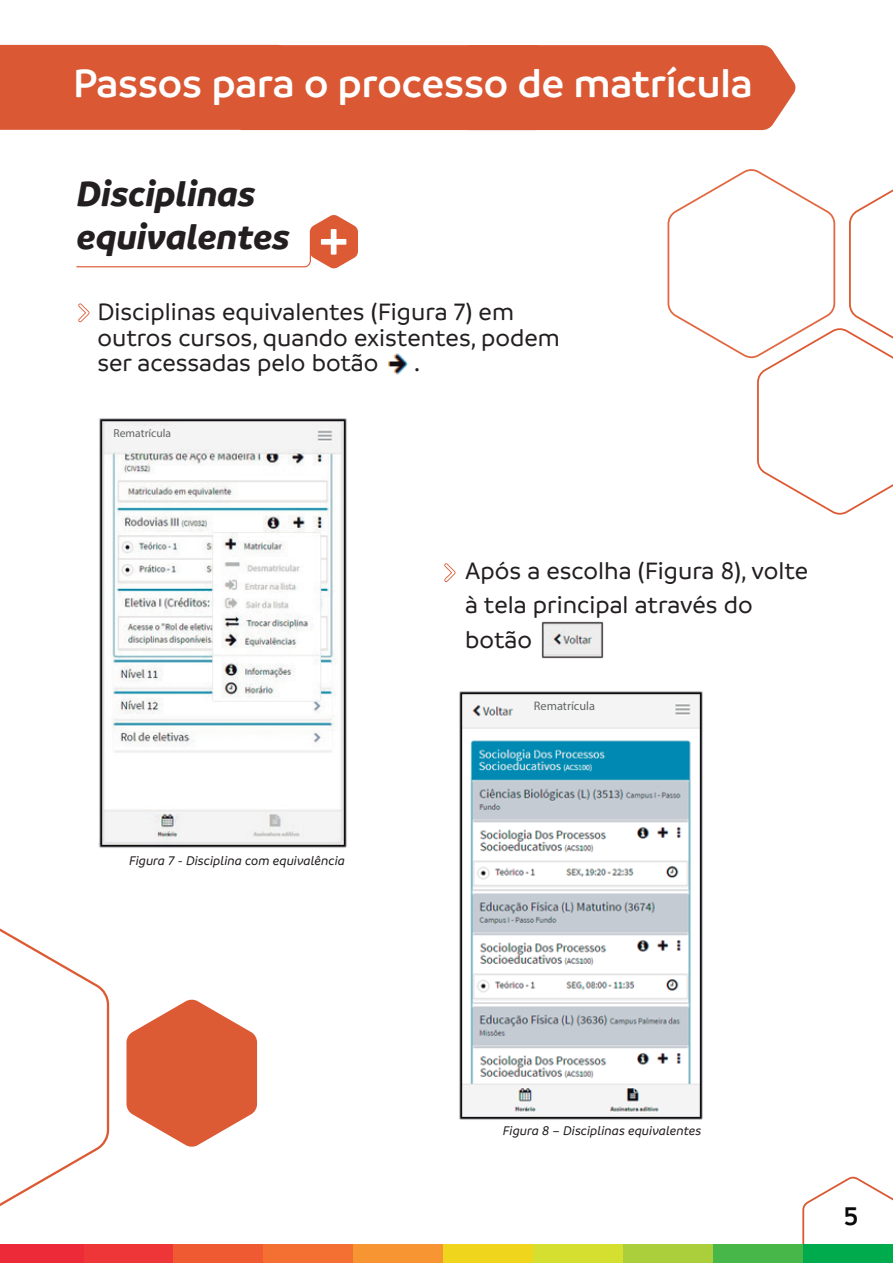
<style>
.page{position:relative;width:893px;height:1263px;background:#fff}
.page>*{position:absolute;margin:0;border:0;box-sizing:border-box;transform-origin:0 0}
.t1{font:700 58.35px "Branding";color:#fff}
.t2{font:600 42.3px "Branding";color:#fff}
.t3{font:italic 700 37.65px/43.3px "Branding";color:#231f20}
.t4{font:600 27.45px "Branding";color:#0b090c}
.t5{font:500 25.5px/25.5px "Branding";color:#231f20}
.t6{font:italic 500 13.5px "Branding";color:#231f20}
.t7{font:12.3px "Myriad Pro";color:#646667}
.t8{font:11.55px "Myriad Pro";color:#646667}
</style>
<div class="page">
<svg style="left:802px;top:1176px;width:91px;height:68px"></svg>
<svg style="left:126px;top:999px;width:132px;height:148px"></svg>
<div style="left:0;top:1244px;width:84px;height:19px;background:#ed2a38"></div>
<div style="left:84px;top:1244px;width:90px;height:19px;background:#ee3537"></div>
<div style="left:174px;top:1244px;width:89px;height:19px;background:#f05a33"></div>
<div style="left:263px;top:1244px;width:90px;height:19px;background:#f37032"></div>
<div style="left:353px;top:1244px;width:90px;height:19px;background:#f79532"></div>
<div style="left:443px;top:1244px;width:90px;height:19px;background:#efd51c"></div>
<div style="left:533px;top:1244px;width:90px;height:19px;background:#d4df30"></div>
<div style="left:623px;top:1244px;width:90px;height:19px;background:#abcf3b"></div>
<div style="left:713px;top:1244px;width:90px;height:19px;background:#48b749"></div>
<div style="left:803px;top:1244px;width:90px;height:19px;background:#00ab4d"></div>
<div style="left:0;top:45px;width:796px;height:85px;background:#da5934"></div>
<svg style="left:76px;top:215px;width:282px;height:54px"></svg>
<svg style="left:78px;top:303px;width:12px;height:19px"></svg>
<svg style="left:444px;top:563px;width:12px;height:19px"></svg>
<img style="left:388px;top:354px;width:21px;height:21px">
<img style="left:541px;top:621px;width:63px;height:38px">
<img style="left:541px;top:631px;width:47px;height:17px">
<img style="left:99px;top:418px;width:248px;height:430px">
<img style="left:459px;top:691px;width:244px;height:429px">
<svg style="left:0;top:928px;width:110px;height:278px"></svg>
<svg style="left:668px;top:169px;width:225px;height:346px"></svg>
<div style="left:112px;top:426px;width:63px;height:25px;background:#f4f4f4"></div>
<div style="left:532px;top:699px;width:67px;height:26px;background:#f4f4f4"></div>
<h2 class="t2" style="left:73px;top:60px;width:681px">Passos para o processo de matrícula</h2>
<h3 class="t3" style="left:77px;top:172px;width:215px">Disciplinas equivalentes</h3>
<h1 class="t1" style="left:319px;top:203px;width:31px">+</h1>
<p class="t5" style="left:97px;top:299px;width:464px">Disciplinas equivalentes (Figura 7) em outros cursos, quando existentes, podem ser acessadas pelo botão</p>
<p class="t5" style="left:414px;top:350px;width:7px">.</p>
<p class="t8" style="left:114px;top:426px;width:59px">Rematrícula</p>
<p class="t6" style="left:129px;top:853px;width:217px">Figura 7 - Disciplina com equivalência</p>
<p class="t5" style="left:465px;top:553px;width:344px;line-height:34.5px">Após a escolha (Figura 8), volte à tela principal através do botão</p>
<p class="t7" style="left:534px;top:699px;width:63px">Rematrícula</p>
<p class="t6" style="left:503px;top:1123px;width:200px">Figura 8 – Disciplinas equivalentes</p>
<p class="t4" style="left:844px;top:1201px;width:16px">5</p>
</div>
